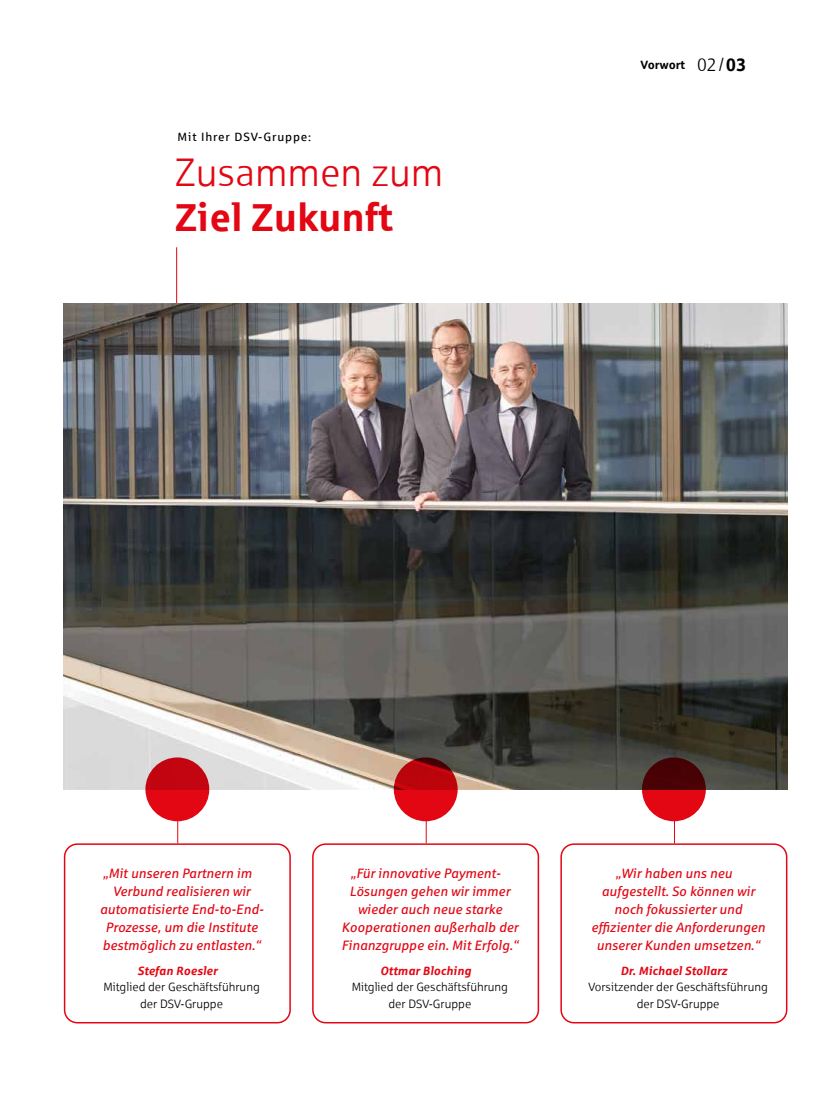
<style>
.page{position:relative;width:830px;height:1106px;background:#fff}
.page>*{position:absolute;margin:0;border:0;box-sizing:border-box;transform-origin:0 0}
.t1{font:39px "Sparkasse Lt";color:#e30613}
.t2{font:700 39px "Sparkasse Rg";color:#e30613}
.t3{font:italic 13.5px "Sparkasse Rg";color:#e30613}
.t4{font:12px/16.5px "Sparkasse Lt";color:#000;text-align:center}
.t5{font:italic 700 12px "Sparkasse Rg";color:#e30613}
.t6{font:12px "Sparkasse Rg";letter-spacing:.07em;color:#000}
.t7{font:700 12px "Sparkasse Rg";color:#000}
.s1{font-family:"Sparkasse Lt";font-weight:400;font-size:18px}
.s2{font-size:18px}
</style>
<div class="page">
<hr style="left:176px;top:247px;width:1px;height:56px;background:#e30613">
<img style="left:64px;top:303px;width:723px;height:486px">
<svg style="left:425px;top:821px;width:1px;height:22px"></svg>
<svg style="left:177px;top:821px;width:1px;height:22px"></svg>
<svg style="left:145px;top:757px;width:64px;height:64px;background:#d10915"></svg>
<svg style="left:393px;top:757px;width:64px;height:64px;background:#c70812"></svg>
<svg style="left:641px;top:757px;width:64px;height:64px;background:#92070e"></svg>
<div style="left:64px;top:843px;width:227px;height:180px;border:2px solid #e30613;border-radius:13px"></div>
<div style="left:560px;top:843px;width:227px;height:180px;border:2px solid #e30613;border-radius:13px"></div>
<div style="left:312px;top:843px;width:227px;height:180px;border:2px solid #e30613;border-radius:13px"></div>
<p class="t6" style="left:177px;top:129px;width:135px">Mit Ihrer DSV-Gruppe:</p>
<h1 class="t1" style="left:175px;top:149px;width:269px">Zusammen zum</h1>
<h1 class="t2" style="left:175px;top:192px;width:219px">Ziel Zukunft</h1>
<p class="t7" style="left:640px;top:57px;width:107px">Vorwort <span class="s1">02/</span><span class="s2">03</span></p>
<p class="t3" style="left:103px;top:864px;width:150px">„Mit unseren Partnern im</p>
<p class="t3" style="left:113px;top:882px;width:139px">Verbund realisieren wir</p>
<p class="t3" style="left:100px;top:900px;width:165px">automatisierte End-to-End-</p>
<p class="t3" style="left:105px;top:918px;width:154px">Prozesse, um die Institute</p>
<p class="t3" style="left:102px;top:936px;width:160px">bestmöglich zu entlasten.“</p>
<p class="t5" style="left:137px;top:962px;width:81px">Stefan Roesler</p>
<p class="t4" style="left:103px;top:978px;width:158px">Mitglied der Geschäftsführung der DSV-Gruppe</p>
<p class="t3" style="left:350px;top:864px;width:152px">„Für innovative Payment-</p>
<p class="t3" style="left:349px;top:882px;width:162px">Lösungen gehen wir immer</p>
<p class="t3" style="left:357px;top:900px;width:146px">wieder auch neue starke</p>
<p class="t3" style="left:341px;top:918px;width:178px">Kooperationen außerhalb der</p>
<p class="t3" style="left:341px;top:936px;width:178px">Finanzgruppe ein. Mit Erfolg.“</p>
<p class="t5" style="left:380px;top:962px;width:92px">Ottmar Bloching</p>
<p class="t4" style="left:351px;top:978px;width:158px">Mitglied der Geschäftsführung der DSV-Gruppe</p>
<p class="t3" style="left:615px;top:864px;width:118px">„Wir haben uns neu</p>
<p class="t3" style="left:601px;top:882px;width:155px">aufgestellt. So können wir</p>
<p class="t3" style="left:614px;top:900px;width:129px">noch fokussierter und</p>
<p class="t3" style="left:590px;top:918px;width:176px">effizienter die Anforderungen</p>
<p class="t3" style="left:596px;top:936px;width:165px">unserer Kunden umsetzen.“</p>
<p class="t5" style="left:620px;top:962px;width:108px">Dr. Michael Stollarz</p>
<p class="t4" style="left:588px;top:978px;width:181px">Vorsitzender der Geschäftsführung der DSV-Gruppe</p>
</div>
